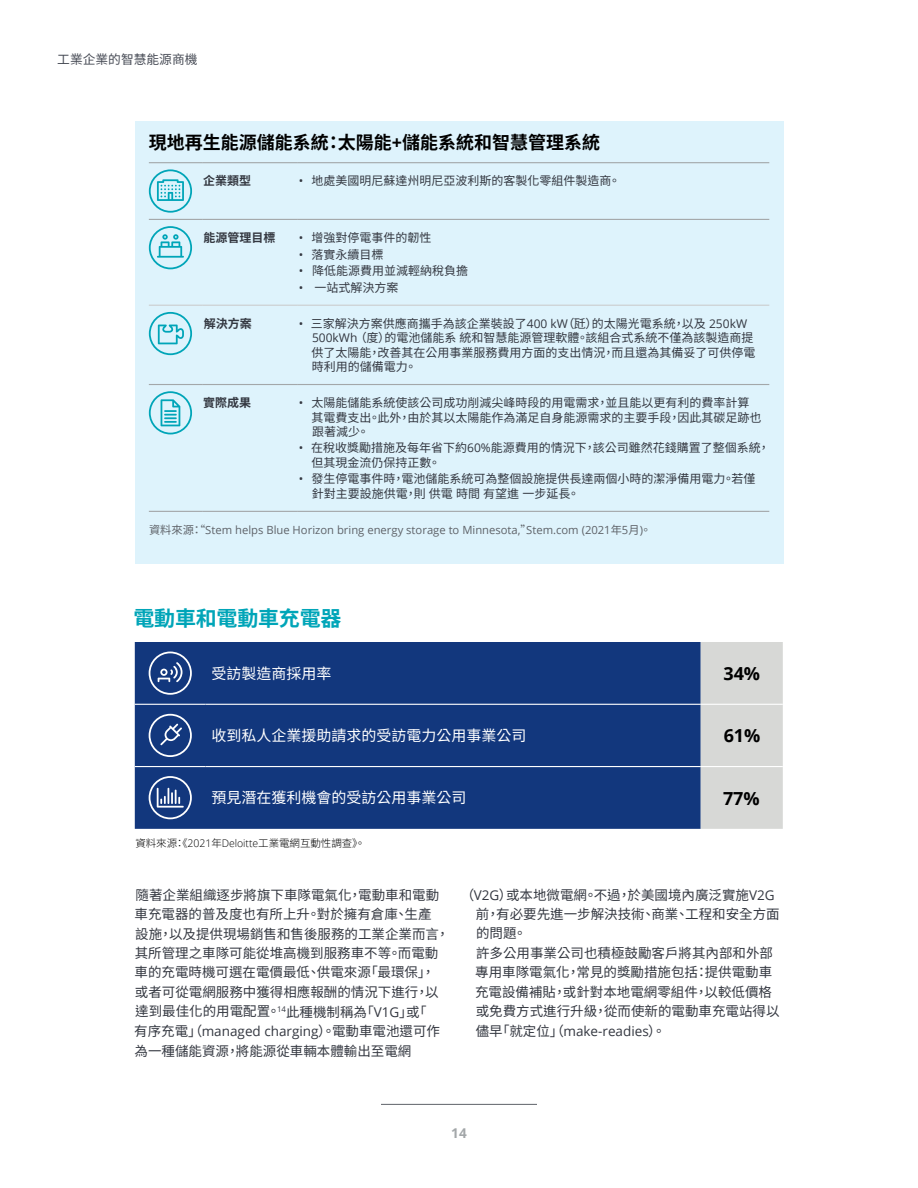
<style>
.page{position:relative;width:918px;height:1188px;background:#fff}
.page>*{position:absolute;margin:0;border:0;box-sizing:border-box;transform-origin:0 0}
.t1{font:700 21px "Noto Sans CJ Ktc";letter-spacing:-.01em;color:#00a5b8}
.t2{font:700 18px "Noto Sans CJ Ktc";color:#000}
.t3{font:700 18px "Open Sans";color:#000}
.t4{font:15px "Noto Sans CJ Ktc";color:#fff}
.t5{font:13.5px/19.5px "Noto Sans CJ Ktc";color:#333740}
.t6{font:13.5px "Open Sans";color:#333740}
.t7{font:700 13.5px "Open Sans";color:#a3a7a9}
.t8{font:12.75px "Noto Sans CJ Ktc";color:#474b55}
.t9{font:12px/14.4px "Noto Sans CJ Ktc";color:#333740}
.t10{font:700 12px "Noto Sans CJ Ktc";color:#333740}
.t11{font:11.25px "Open Sans";color:#5f6369}
.t12{font:300 10.5px "Noto Sans CJ Ktc";letter-spacing:-.005em;color:#000}
.s1{font-family:"Open Sans"}
.s2{font-family:"Noto Sans CJ Ktc"}
</style>
<div class="page">
<hr style="left:381px;top:1104px;width:156px;height:1px;background:#5f6369">
<div style="left:135px;top:122px;width:648px;height:442px;background:#def3fc"></div>
<hr style="left:149px;top:162px;width:54px;height:1px;background:#a3a7a9">
<hr style="left:203px;top:162px;width:95px;height:1px;background:#a3a7a9">
<hr style="left:298px;top:162px;width:471px;height:1px;background:#a3a7a9">
<hr style="left:149px;top:219px;width:54px;height:1px;background:#a3a7a9">
<hr style="left:203px;top:219px;width:95px;height:1px;background:#a3a7a9">
<hr style="left:298px;top:219px;width:471px;height:1px;background:#a3a7a9">
<hr style="left:149px;top:384px;width:54px;height:1px;background:#a3a7a9">
<hr style="left:203px;top:384px;width:95px;height:1px;background:#a3a7a9">
<hr style="left:298px;top:384px;width:471px;height:1px;background:#a3a7a9">
<hr style="left:149px;top:511px;width:54px;height:1px;background:#a3a7a9">
<hr style="left:203px;top:511px;width:95px;height:1px;background:#a3a7a9">
<hr style="left:298px;top:511px;width:471px;height:1px;background:#a3a7a9">
<hr style="left:149px;top:305px;width:54px;height:1px;background:#cbcdce">
<hr style="left:203px;top:305px;width:95px;height:1px;background:#cbcdce">
<hr style="left:298px;top:305px;width:471px;height:1px;background:#cbcdce">
<svg style="left:149px;top:169px;width:43px;height:44px"></svg>
<svg style="left:149px;top:226px;width:43px;height:43px"></svg>
<svg style="left:149px;top:312px;width:43px;height:43px"></svg>
<svg style="left:149px;top:391px;width:43px;height:43px"></svg>
<div style="left:135px;top:642px;width:566px;height:187px;background:#12377d"></div>
<div style="left:701px;top:642px;width:82px;height:187px;background:#d7d8d6"></div>
<hr style="left:135px;top:704px;width:71px;height:1px;background:#fff">
<hr style="left:206px;top:704px;width:495px;height:1px;background:#fff">
<hr style="left:701px;top:704px;width:82px;height:1px;background:#fff">
<hr style="left:135px;top:766px;width:71px;height:1px;background:#fff">
<hr style="left:206px;top:766px;width:495px;height:1px;background:#fff">
<hr style="left:701px;top:766px;width:82px;height:1px;background:#fff">
<svg style="left:149px;top:652px;width:43px;height:43px;background:#405e96"></svg>
<svg style="left:149px;top:714px;width:43px;height:43px;background:#3d5b94"></svg>
<svg style="left:149px;top:776px;width:43px;height:43px;background:#47649a"></svg>
<p class="t8" style="left:57px;top:52px;width:142px">工業企業的智慧能源商機</p>
<h2 class="t2" style="left:149px;top:132px;width:453px">現地再生能源儲能系統：太陽能<span class="s1">+</span>儲能系統和智慧管理系統</h2>
<p class="t10" style="left:203px;top:174px;width:49px">企業類型</p>
<p class="t9" style="left:299px;top:174px;width:323px"><span class="s1">•</span> 地處美國明尼蘇達州明尼亞波利斯的客製化零組件製造商。</p>
<p class="t10" style="left:204px;top:231px;width:73px">能源管理目標</p>
<p class="t9" style="left:299px;top:231px;width:134px"><span class="s1">•</span> 增強對停電事件的韌性</p>
<p class="t9" style="left:299px;top:247px;width:86px"><span class="s1">•</span> 落實永續目標</p>
<p class="t9" style="left:299px;top:264px;width:171px"><span class="s1">•</span> 降低能源費用並減輕納稅負擔</p>
<p class="t9" style="left:299px;top:280px;width:101px"><span class="s1">•</span> 一站式解決方案</p>
<p class="t10" style="left:204px;top:317px;width:49px">解決方案</p>
<p class="t9" style="left:311px;top:316px;width:446px;text-indent:-13px"><span class="s1">•</span> 三家解決方案供應商攜手為該企業裝設了<span class="s1">400 kW</span>（瓩）的太陽光電系統，以及 <span class="s1">250kW 500kWh</span> （度）的電池儲能系統和智慧能源管理軟體。該組合式系統不僅為該製造商提供了太陽能，改善其在公用事業服務費用方面的支出情況，而且還為其備妥了可供停電時利用的儲備電力。</p>
<p class="t10" style="left:203px;top:396px;width:49px">實際成果</p>
<p class="t9" style="left:312px;top:396px;width:451px;text-indent:-13px"><span class="s1">•</span> 太陽能儲能系統使該公司成功削減尖峰時段的用電需求，並且能以更有利的費率計算其電費支出。此外，由於其以太陽能作為滿足自身能源需求的主要手段，因此其碳足跡也跟著減少。</p>
<p class="t9" style="left:311px;top:441px;width:460px;text-indent:-12px"><span class="s1">•</span> 在稅收獎勵措施及每年省下約<span class="s1">60%</span>能源費用的情況下，該公司雖然花錢購置了整個系統，但其現金流仍保持正數。</p>
<p class="t9" style="left:312px;top:472px;width:445px;text-indent:-13px"><span class="s1">•</span> 發生停電事件時，電池儲能系統可為整個設施提供長達兩個小時的潔淨備用電力。若僅針對主要設施供電，則供電時間有望進一步延長。</p>
<p class="t11" style="left:149px;top:523px;width:504px"><span class="s2">資料來源：“</span>Stem helps Blue Horizon bring energy storage to Minnesota,<span class="s2">”</span>Stem.com (2021<span class="s2">年</span>5<span class="s2">月</span>)<span class="s2">。</span></p>
<h1 class="t1" style="left:133px;top:606px;width:210px">電動車和電動車充電器</h1>
<p class="t4" style="left:211px;top:665px;width:121px">受訪製造商採用率</p>
<h2 class="t3" style="left:724px;top:661px;width:38px">34%</h2>
<p class="t4" style="left:211px;top:727px;width:317px">收到私人企業援助請求的受訪電力公用事業公司</p>
<h2 class="t3" style="left:724px;top:723px;width:38px">61%</h2>
<p class="t4" style="left:212px;top:789px;width:257px">預見潛在獲利機會的受訪公用事業公司</p>
<h2 class="t3" style="left:723px;top:785px;width:38px">77%</h2>
<p class="t12" style="left:135px;top:837px;width:231px">資料來源：《<span class="s1">2021</span>年<span class="s1">Deloitte</span>工業電網互動性調查》。</p>
<p class="t5" style="left:134px;top:885px;width:316px">隨著企業組織逐步將旗下車隊電氣化，電動車和電動車充電器的普及度也有所上升。對於擁有倉庫、生產<br>設施，以及提供現場銷售和售後服務的工業企業而言，其所管理之車隊可能從堆高機到服務車不等。而電動車的充電時機可選在電價最低、供電來源「最環保」，或者可從電網服務中獲得相應報酬的情況下進行，以達到最佳化的用電配置。<sup>14</sup>此種機制稱為「<span class="s1">V1G</span>」或「<br>有序充電」（<span class="s1">managed charging</span>）。電動車電池還可作為一種儲能資源，將能源從車輛本體輸出至電網</p>
<p class="t5" style="left:475px;top:885px;width:306px;text-indent:-14px">（<span class="s1">V2G</span>）或本地微電網。不過，於美國境內廣泛實施<span class="s1">V2G</span>前，有必要先進一步解決技術、商業、工程和安全方面的問題。<br>許多公用事業公司也積極鼓勵客戶將其內部和外部專用車隊電氣化，常見的獎勵措施包括：提供電動車充電設備補貼，或針對本地電網零組件，以較低價格或免費方式進行升級，從而使新的電動車充電站得以</p>
<p class="t6" style="left:476px;top:1022px;width:191px"><span class="s2">儘早「就定位」（</span>make-readies<span class="s2">）。</span></p>
<p class="t7" style="left:451px;top:1123px;width:17px">14</p>
</div>
